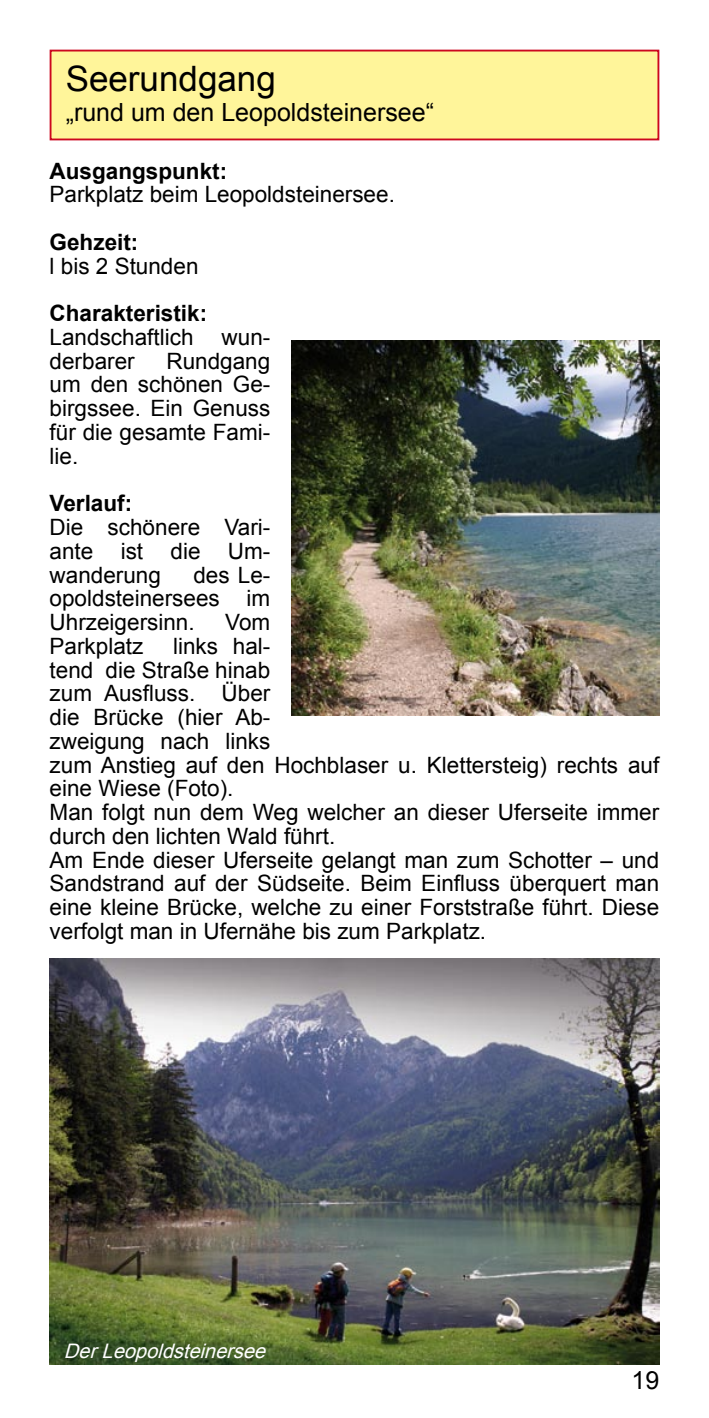
<style>
.page{position:relative;width:709px;height:1418px;background:#fff}
.page>*{position:absolute;margin:0;border:0;box-sizing:border-box;transform-origin:0 0}
.t1{font:35px "Arial";color:#000}
.t2{font:25px "Arial";color:#000}
.t3{font:22.5px/23.8px "Arial";color:#000;text-align:justify}
.t4{font:700 22.5px "Arial";color:#000}
.t5{font:italic 20px "Arial";color:#fff}
</style>
<div class="page">
<div style="left:51px;top:51px;width:607px;height:88px;background:#fff59a"></div>
<div style="left:50px;top:50px;width:609px;height:90px;border:2px solid #cc071e"></div>
<img style="left:292px;top:340px;width:367px;height:375px">
<img style="left:50px;top:958px;width:609px;height:406px">
<h1 class="t1" style="left:66px;top:56px;width:212px">Seerundgang</h1>
<p class="t2" style="left:66px;top:96px;width:370px">„rund um den Leopoldsteinersee“</p>
<p class="t4" style="left:50px;top:156px;width:179px">Ausgangspunkt:</p>
<p class="t3" style="left:50px;top:183px;width:347px">Parkplatz beim Leopoldsteinersee.</p>
<p class="t4" style="left:50px;top:227px;width:90px">Gehzeit:</p>
<p class="t3" style="left:50px;top:254px;width:150px">l bis 2 Stunden</p>
<p class="t4" style="left:50px;top:298px;width:159px">Charakteristik:</p>
<p class="t3" style="left:50px;top:325px;width:222px">Landschaftlich wun&shy;derbarer</p>
<p class="t3" style="left:50px;top:349px;width:222px;text-indent:117px">Rundgang um den schönen Ge&shy;birgssee. Ein Genuss für die gesamte Fami&shy;lie.</p>
<p class="t4" style="left:50px;top:488px;width:84px">Verlauf:</p>
<p class="t3" style="left:50px;top:515px;width:222px">Die schönere Vari&shy;ante ist die Um&shy;wanderung</p>
<p class="t3" style="left:50px;top:563px;width:222px;text-indent:144px">des Le&shy;opoldsteinersees im Uhrzeigersinn.</p>
<p class="t3" style="left:225px;top:610px;width:47px">Vom</p>
<p class="t3" style="left:50px;top:634px;width:611px;text-align:left;text-indent:123px">links hal-<br>tend die Straße hinab<br>zum Ausfluss. Über<br>die Brücke (hier Ab-<br>zweigung nach links<br>zum Anstieg auf den Hochblaser u. Klettersteig) rechts auf eine Wiese (Foto).<br>Man folgt nun dem Weg welcher an dieser Uferseite immer durch den lichten Wald führt.<br>Am Ende dieser Uferseite gelangt man zum Schotter – und Sandstrand auf der Südseite. Beim Einfluss überquert man eine kleine Brücke, welche zu einer Forststraße führt. Diese verfolgt man in Ufernähe bis zum Parkplatz.</p>
<p class="t3" style="left:50px;top:634px;width:95px">Parkplatz</p>
<p class="t5" style="left:64px;top:1337px;width:210px">DerLeopoldsteinersee</p>
<p class="t2" style="left:631px;top:1363px;width:29px">19</p>
</div>
